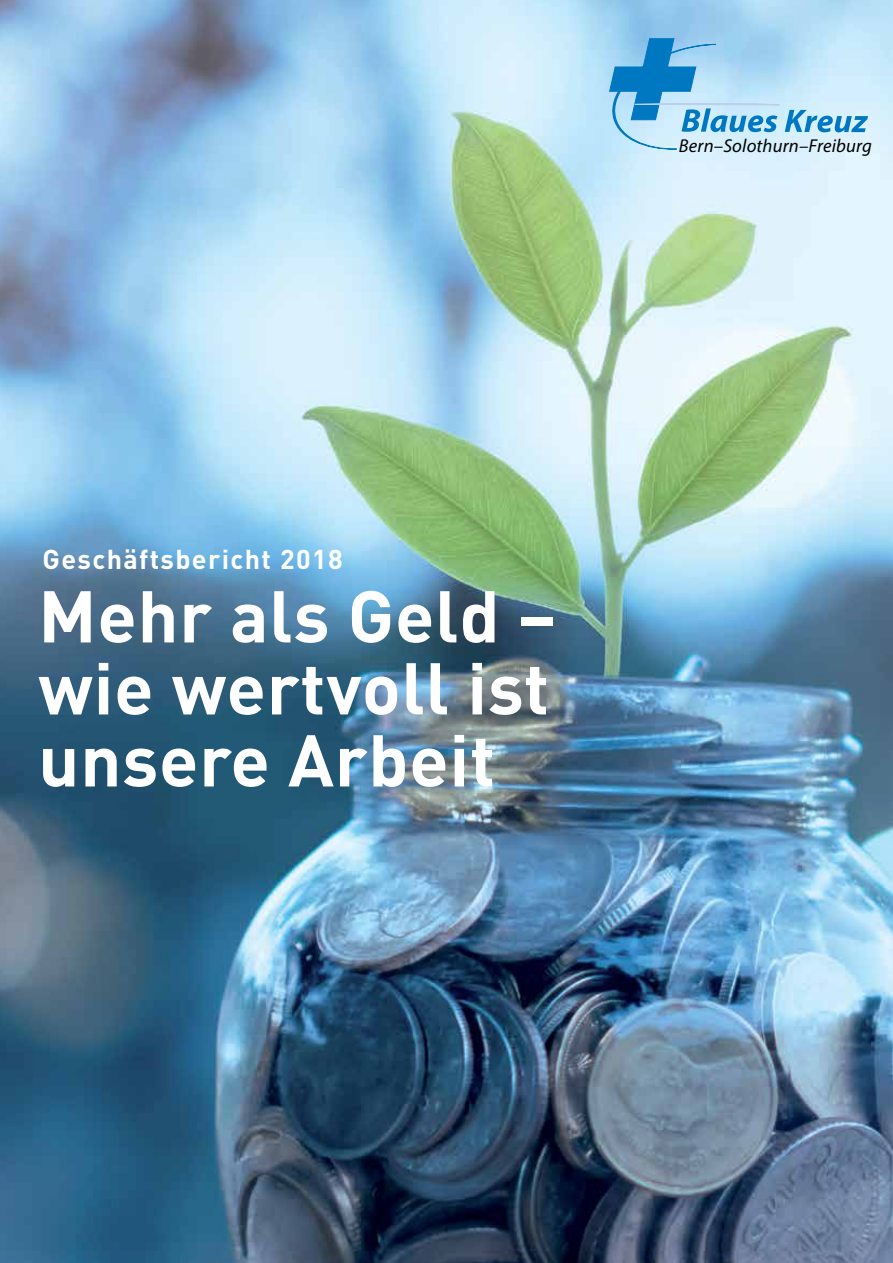
<style>
.page{position:relative;width:893px;height:1263px;background:#fff}
.page>*{position:absolute;margin:0;border:0;box-sizing:border-box;transform-origin:0 0}
.t1{font:700 72px/72px "DIN";letter-spacing:.01em;color:#fff;text-align:justify}
.t2{font:700 27px "DIN";letter-spacing:.05em;color:#fff}
.t3{font:italic 18.6px "Myriad Pro";letter-spacing:.01em;color:#000}
</style>
<div class="page">
<img style="left:0;top:0;width:893px;height:1263px">
<svg style="left:609px;top:38px;width:259px;height:112px;background:#9dd0ee"></svg>
<p class="t3" style="left:679px;top:134px;width:194px">Bern–Solothurn–Freiburg</p>
<p class="t2" style="left:43px;top:541px;width:302px">Geschäftsbericht 2018</p>
<p class="t1" style="left:38px;top:577px;width:520px">Mehr als Geld – wie wertvoll ist unsere Arbeit</p>
</div>
